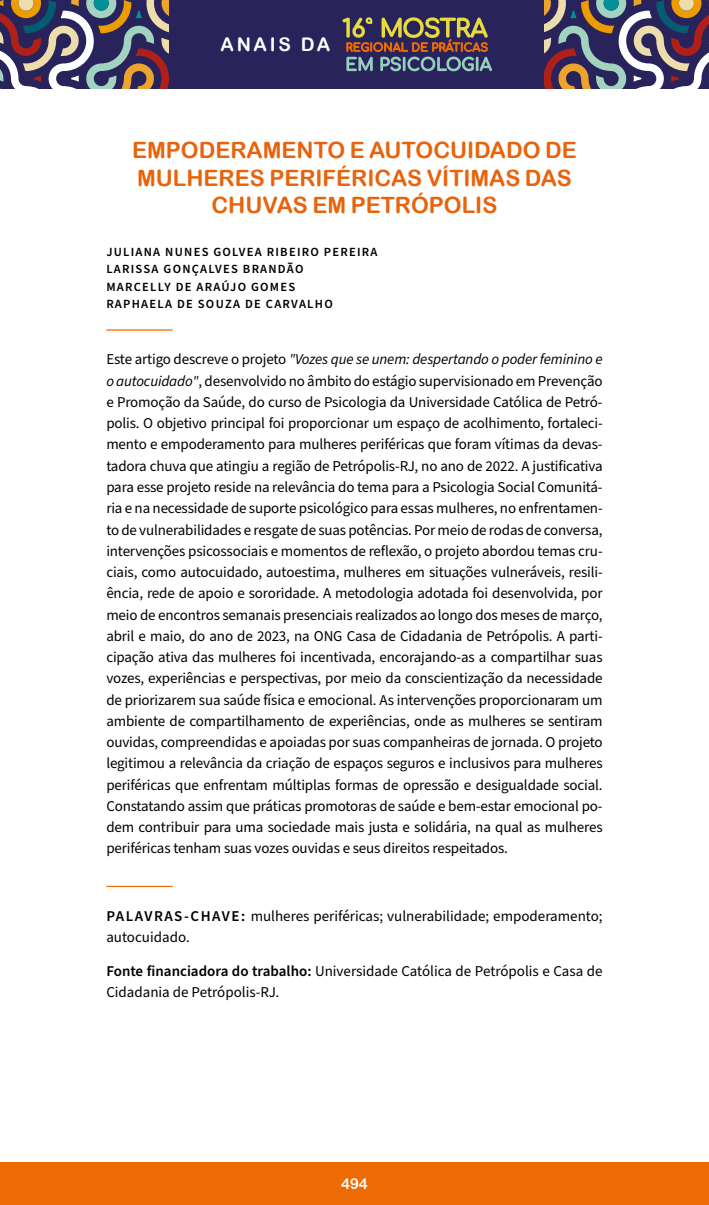
<style>
.page{position:relative;width:709px;height:1205px;background:#fff}
.page>*{position:absolute;margin:0;border:0;box-sizing:border-box;transform-origin:0 0}
.t1{font:22.5px/27.5px "Arial Rounded MT Bold";color:#e7630c;text-align:center}
.t2{font:18.75px "Arial Rounded MT Bold";letter-spacing:.15em;color:#fff}
.t3{font:15px/21.2px "Source Sans Pro";color:#000}
.t4{font:15px "Arial Rounded MT Bold";color:#fff}
.t5{font:600 12.5px/17.5px "Source Sans Pro";letter-spacing:.1em;color:#000}
.s1{font-style:italic}
.s2{font-weight:600}
</style>
<div class="page">
<div style="left:0;top:1162px;width:709px;height:43px;background:#ed6b05"></div>
<svg style="left:1px;top:0;width:708px;height:89px;background:#504765"></svg>
<hr style="left:106px;top:329px;width:67px;height:2px;background:#ed6b05">
<hr style="left:106px;top:886px;width:67px;height:1px;background:#ed6b05">
<p class="t2" style="left:220px;top:33px;width:111px">ANAIS DA</p>
<h1 class="t1" style="left:132px;top:136px;width:446px">EMPODERAMENTO E AUTOCUIDADO DE<br>MULHERES PERIFÉRICAS VÍTIMAS DAS<br>CHUVAS EM PETRÓPOLIS</h1>
<p class="t5" style="left:106px;top:243px;width:273px">JULIANA NUNES GOLVEA RIBEIRO PEREIRA<br>LARISSA GONÇALVES BRANDÃO<br>MARCELLY DE ARAÚJO GOMES<br>RAPHAELA DE SOUZA DE CARVALHO</p>
<p class="t3" style="left:106px;top:349px;width:498px;text-align:justify">Este artigo descreve o projeto <span class="s1">"Vozes que se unem: despertando o poder feminino e o autocuidado"</span>, desenvolvido no âmbito do estágio supervisionado em Prevenção e Promoção da Saúde, do curso de Psicologia da Universidade Católica de Petró&shy;polis. O objetivo principal foi proporcionar um espaço de acolhimento, fortaleci&shy;mento e empoderamento para mulheres periféricas que foram vítimas da devas&shy;tadora chuva que atingiu a região de Petrópolis-RJ, no ano de 2022. A justificativa para esse projeto reside na relevância do tema para a Psicologia Social Comunitá&shy;ria e na necessidade de suporte psicológico para essas mulheres, no enfrentamen&shy;to de vulnerabilidades e resgate de suas potências. Por meio de rodas de conversa, intervenções psicossociais e momentos de reflexão, o projeto abordou temas cru&shy;ciais, como autocuidado, autoestima, mulheres em situações vulneráveis, resili&shy;ência, rede de apoio e sororidade. A metodologia adotada foi desenvolvida, por meio de encontros semanais presenciais realizados ao longo dos meses de março, abril e maio, do ano de 2023, na ONG Casa de Cidadania de Petrópolis. A parti&shy;cipação ativa das mulheres foi incentivada, encorajando-as a compartilhar suas vozes, experiências e perspectivas, por meio da conscientização da necessidade de priorizarem sua saúde física e emocional. As intervenções proporcionaram um ambiente de compartilhamento de experiências, onde as mulheres se sentiram ouvidas, compreendidas e apoiadas por suas companheiras de jornada. O projeto legitimou a relevância da criação de espaços seguros e inclusivos para mulheres periféricas que enfrentam múltiplas formas de opressão e desigualdade social.<br>Constatando assim que práticas promotoras de saúde e bem-estar emocional po&shy;dem contribuir para uma sociedade mais justa e solidária, na qual as mulheres periféricas tenham suas vozes ouvidas e seus direitos respeitados.</p>
<p class="t3" style="left:106px;top:905px;width:498px"><span class="s2">PALAVRAS-CHAVE:</span> mulheres periféricas; vulnerabilidade; empoderamento; autocuidado.</p>
<p class="t3" style="left:106px;top:960px;width:498px"><span class="s2">Fonte financiadora do trabalho:</span> Universidade Católica de Petrópolis e Casa de<br>Cidadania de Petrópolis-RJ.</p>
<p class="t4" style="left:341px;top:1175px;width:28px">494</p>
</div>
